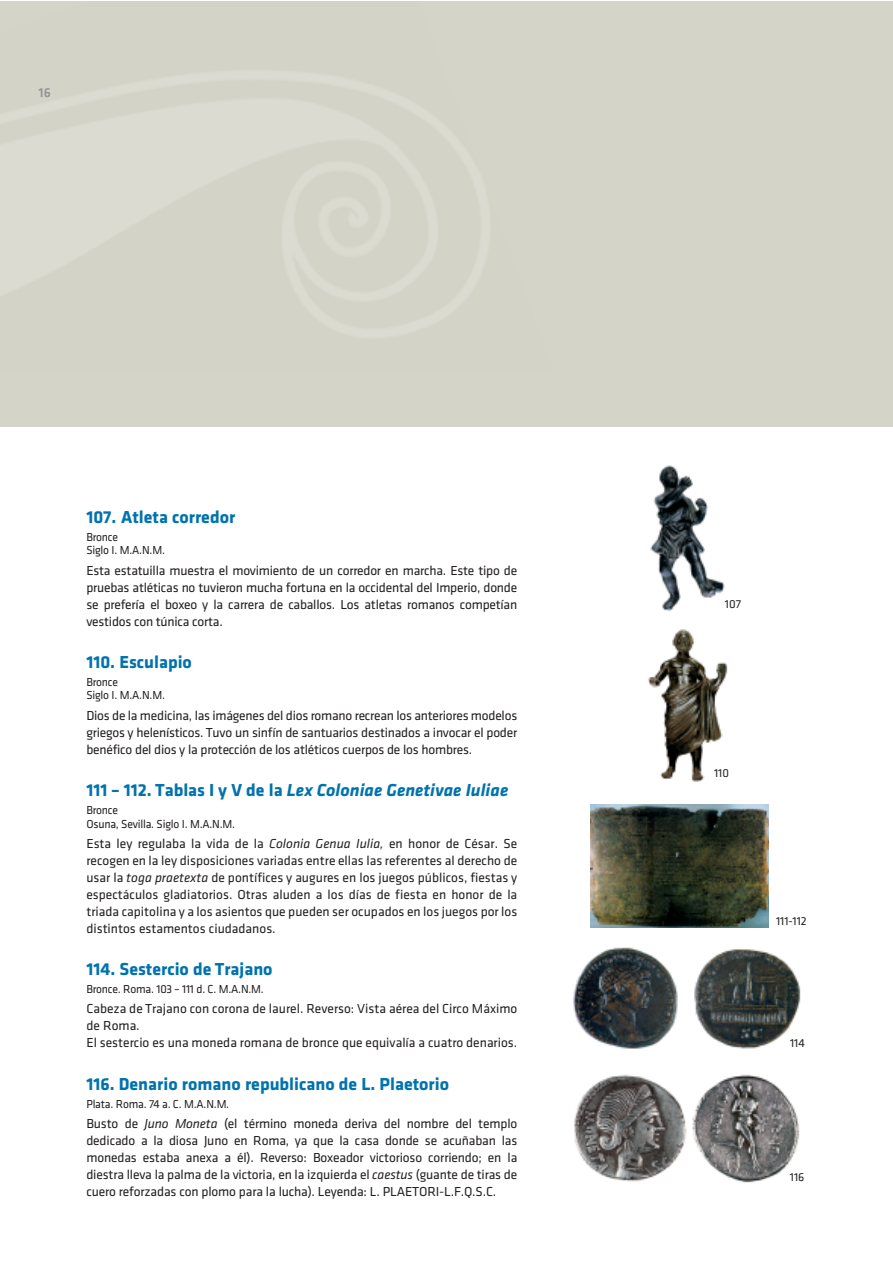
<style>
.page{position:relative;width:893px;height:1263px;background:#fff}
.page>*{position:absolute;margin:0;border:0;box-sizing:border-box;transform-origin:0 0}
.t1{font:700 18px "Klavika CH";color:#0073ad}
.t2{font:italic 700 18px "Klavika CH";color:#0073ad}
.t3{font:13.5px/17px "Klavika CH";color:#231f1f;text-align:justify}
.t4{font:500 13.5px "Klavika CH";color:#939497}
.t5{font:12px/13.5px "Klavika CH";letter-spacing:-.015em;color:#231f1f}
.s1{font-style:normal}
.s2{font-style:italic}
</style>
<div class="page">
<div style="left:0;top:2px;width:892px;height:425px;background:#d5d4c8"></div>
<img style="left:648px;top:629px;width:80px;height:153px">
<img style="left:573px;top:947px;width:228px;height:102px">
<img style="left:574px;top:1074px;width:112px;height:108px">
<img style="left:692px;top:1074px;width:108px;height:109px">
<img style="left:591px;top:804px;width:177px;height:124px">
<img style="left:650px;top:465px;width:75px;height:147px">
<p class="t4" style="left:39px;top:87px;width:14px">16</p>
<h1 class="t1" style="left:86px;top:510px;width:150px">107. Atleta corredor</h1>
<p class="t5" style="left:86px;top:531px;width:80px">Bronce<br>Siglo I. M.A.N.M.</p>
<p class="t3" style="left:86px;top:563px;width:432px">Esta estatuilla muestra el movimiento de un corredor en marcha. Este tipo de pruebas atléticas no tuvieron mucha fortuna en la occidental del Imperio, donde se prefería el boxeo y la carrera de caballos. Los atletas romanos competían vestidos con túnica corta.</p>
<h1 class="t1" style="left:86px;top:655px;width:107px">110. Esculapio</h1>
<p class="t5" style="left:86px;top:676px;width:80px">Bronce<br>Siglo I. M.A.N.M.</p>
<p class="t3" style="left:86px;top:708px;width:432px">Dios de la medicina, las imágenes del dios romano recrean los anteriores modelos griegos y helenísticos. Tuvo un sinfín de santuarios destinados a invocar el poder benéfico del dios y la protección de los atléticos cuerpos de los hombres.</p>
<h1 class="t2" style="left:86px;top:783px;width:423px"><span class="s1">111 – 112. Tablas I y V de la</span> Lex Coloniae Genetivae Iuliae</h1>
<p class="t5" style="left:86px;top:804px;width:150px">Bronce<br>Osuna, Sevilla. Siglo I. M.A.N.M.</p>
<p class="t3" style="left:86px;top:836px;width:432px">Esta ley regulaba la vida de la <span class="s2">Colonia Genua Iulia,</span> en honor de César. Se recogen en la ley disposiciones variadas entre ellas las referentes al derecho de usar la <span class="s2">toga praetexta</span> de pontífices y augures en los juegos públicos, fiestas y espectáculos gladiatorios. Otras aluden a los días de fiesta en honor de la triada capitolina y a los asientos que pueden ser ocupados en los juegos por los distintos estamentos ciudadanos.</p>
<h1 class="t1" style="left:86px;top:962px;width:188px">114. Sestercio de Trajano</h1>
<p class="t5" style="left:86px;top:983px;width:179px">Bronce. Roma. 103 – 111 d. C. M.A.N.M.</p>
<p class="t3" style="left:86px;top:1002px;width:432px;text-align:left">Cabeza de Trajano con corona de laurel. Reverso: Vista aérea del Circo Máximo de Roma.<br>El sestercio es una moneda romana de bronce que equivalía a cuatro denarios.</p>
<h1 class="t1" style="left:86px;top:1077px;width:364px">116. Denario romano republicano de L. Plaetorio</h1>
<p class="t5" style="left:86px;top:1098px;width:144px">Plata. Roma. 74 a. C. M.A.N.M.</p>
<p class="t3" style="left:86px;top:1116px;width:432px">Busto de <span class="s2">Juno Moneta</span> (el término moneda deriva del nombre del templo dedicado a la diosa Juno en Roma, ya que la casa donde se acuñaban las monedas estaba anexa a él). Reverso: Boxeador victorioso corriendo; en la diestra lleva la palma de la victoria, en la izquierda el <span class="s2">caestus</span> (guante de tiras de cuero reforzadas con plomo para la lucha). Leyenda: L. PLAETORI-L.F.Q.S.C.</p>
<p class="t5" style="left:724px;top:599px;width:18px">107</p>
<p class="t5" style="left:714px;top:768px;width:17px">110</p>
<p class="t5" style="left:776px;top:915px;width:32px">111-112</p>
<p class="t5" style="left:790px;top:1037px;width:16px">114</p>
<p class="t5" style="left:789px;top:1171px;width:16px">116</p>
</div>
